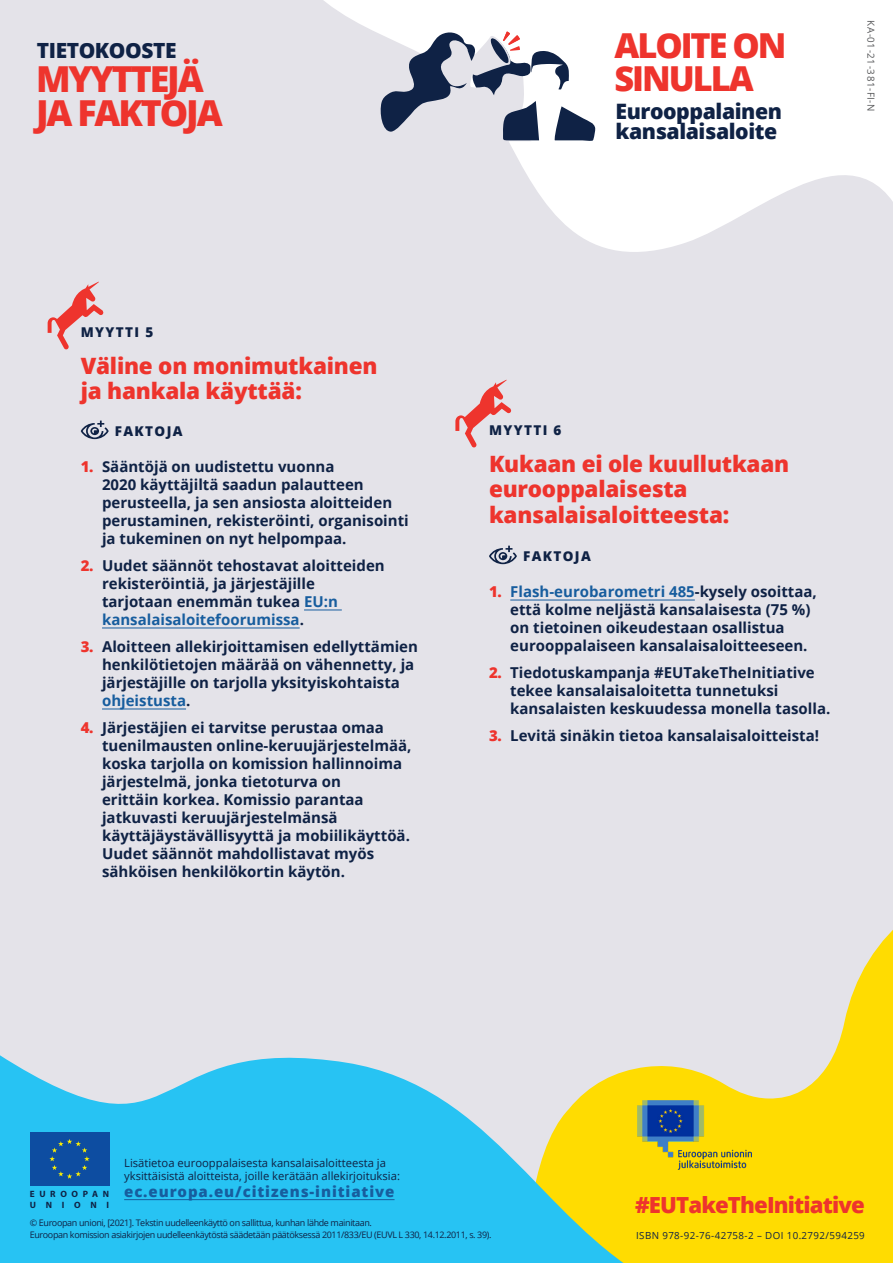
<style>
.page{position:relative;width:893px;height:1263px;background:#e4e3e9}
.page>*{position:absolute;margin:0;border:0;box-sizing:border-box;transform-origin:0 0}
.t1{font:800 35.85px/34px "Open Sans";letter-spacing:-.06em;color:#ee342d}
.t2{font:800 34.35px/32.7px "Open Sans";letter-spacing:-.06em;color:#ee342d}
.t3{font:800 22.5px/25.5px "Open Sans";letter-spacing:-.01em;color:#ee342d}
.t4{font:800 22.2px "Open Sans";letter-spacing:-.04em;color:#ee342d}
.t5{font:800 21.3px/20.1px "Open Sans";letter-spacing:-.02em;color:#0f2245}
.t6{font:800 21px "Open Sans";letter-spacing:-.02em;color:#0f2245}
.t7{font:700 15px/18px "Open Sans";color:#0f2245}
.t8{font:800 15px "Open Sans";letter-spacing:.06em;color:#175d9e}
.t9{font:800 13.5px "Open Sans";letter-spacing:.1em;color:#0f2245}
.t10{font:11.25px/13.5px "Open Sans";color:#0f2245}
.t11{font:9.75px "Open Sans";letter-spacing:.04em;color:#0f2245}
.t12{font:9.75px "Open Sans";letter-spacing:.06em;color:#57585a}
.t13{font:700 9.15px "Myriad Pro";letter-spacing:.51em;color:#0f2245}
.t14{font:9px "Open Sans";letter-spacing:-.04em;color:#0f2245}
.s1{font-weight:800;color:#ee342d}
.s2{color:#175d9e}
</style>
<div class="page">
<svg style="left:657px;top:930px;width:236px;height:333px;fill:#ffdc01"></svg>
<svg style="left:0;top:1055px;width:657px;height:208px;fill:#27c3f3"></svg>
<svg style="left:324px;top:0;width:569px;height:252px;fill:#fff"></svg>
<svg style="left:379px;top:31px;width:216px;height:124px"></svg>
<img style="left:637px;top:1100px;width:114px;height:70px">
<div style="left:30px;top:1132px;width:79px;height:53px;background:#0d4da1"></div>
<svg style="left:49px;top:1139px;width:41px;height:40px"></svg>
<hr style="left:124px;top:1199px;width:271px;height:1px;background:#175d9e">
<hr style="left:304px;top:610px;width:38px;height:1px;background:#175d9e">
<hr style="left:102px;top:628px;width:198px;height:1px;background:#175d9e">
<hr style="left:102px;top:709px;width:84px;height:1px;background:#175d9e">
<svg style="left:81px;top:421px;width:28px;height:18px"></svg>
<svg style="left:48px;top:282px;width:56px;height:68px"></svg>
<svg style="left:455px;top:380px;width:56px;height:68px"></svg>
<hr style="left:510px;top:600px;width:185px;height:1px;background:#175d9e">
<svg style="left:489px;top:546px;width:28px;height:18px"></svg>
<p class="t6" style="left:37px;top:35px;width:141px">TIETOKOOSTE</p>
<p class="t1" style="left:36px;top:60px;width:188px">MYYTTEJÄ<br>JA FAKTOJA</p>
<p class="t2" style="left:614px;top:28px;width:174px">ALOITE ON<br>SINULLA</p>
<p class="t5" style="left:615px;top:100px;width:168px">Eurooppalainen kansalaisaloite</p>
<p class="t12" style="left:878px;top:20px;width:93px;rotate:90deg">KA-01-21-381-FI-N</p>
<p class="t9" style="left:81px;top:322px;width:74px">MYYTTI 5</p>
<p class="t3" style="left:81px;top:352px;width:298px">Väline on monimutkainen ja hankala käyttää:</p>
<p class="t9" style="left:115px;top:421px;width:69px">FAKTOJA</p>
<p class="t7" style="left:102px;top:457px;width:308px;text-indent:-21px"><span class="s1">1.</span> Sääntöjä on uudistettu vuonna<br>2020 käyttäjiltä saadun palautteen perusteella, ja sen ansiosta aloitteiden perustaminen, rekisteröinti, organisointi ja tukeminen on nyt helpompaa.</p>
<p class="t7" style="left:102px;top:556px;width:284px;text-indent:-21px"><span class="s1">2.</span> Uudet säännöt tehostavat aloitteiden rekisteröintiä, ja järjestäjille tarjotaan enemmän tukea <span class="s2">EU:n kansalaisaloitefoorumissa</span>.</p>
<p class="t7" style="left:102px;top:637px;width:317px;text-indent:-21px"><span class="s1">3.</span> Aloitteen allekirjoittamisen edellyttämien henkilötietojen määrää on vähennetty, ja järjestäjille on tarjolla yksityiskohtaista <span class="s2">ohjeistusta</span>.</p>
<p class="t7" style="left:102px;top:718px;width:311px;text-indent:-21px"><span class="s1">4.</span> Järjestäjien ei tarvitse perustaa omaa tuenilmausten online-keruujärjestelmää, koska tarjolla on komission hallinnoima järjestelmä, jonka tietoturva on<br>erittäin korkea. Komissio parantaa jatkuvasti keruujärjestelmänsä käyttäjäystävällisyyttä ja mobiilikäyttöä.<br>Uudet säännöt mahdollistavat myös sähköisen henkilökortin käytön.</p>
<p class="t9" style="left:489px;top:420px;width:74px">MYYTTI 6</p>
<p class="t3" style="left:489px;top:450px;width:302px">Kukaan ei ole kuullutkaan eurooppalaisesta kansalaisaloitteesta:</p>
<p class="t9" style="left:523px;top:546px;width:69px">FAKTOJA</p>
<p class="t7" style="left:510px;top:582px;width:308px;text-indent:-21px"><span class="s1">1.</span> <span class="s2">Flash-eurobarometri 485</span>-kysely osoittaa, että kolme neljästä kansalaisesta (75 %) on tietoinen oikeudestaan osallistua eurooppalaiseen kansalaisaloitteeseen.</p>
<p class="t7" style="left:510px;top:663px;width:322px;text-indent:-21px"><span class="s1">2.</span> Tiedotuskampanja #EUTakeTheInitiative tekee kansalaisaloitetta tunnetuksi kansalaisten keskuudessa monella tasolla.</p>
<p class="t7" style="left:489px;top:726px;width:332px"><span class="s1">3.</span> Levitä sinäkin tietoa kansalaisaloitteista!</p>
<p class="t10" style="left:124px;top:1155px;width:277px">Lisätietoa eurooppalaisesta kansalaisaloitteesta ja yksittäisistä aloitteista, joille kerätään allekirjoituksia:</p>
<p class="t8" style="left:124px;top:1180px;width:272px">ec.europa.eu/citizens-initiative</p>
<p class="t14" style="left:30px;top:1217px;width:344px">© Euroopan unioni, [2021]. Tekstin uudelleenkäyttö on sallittua, kunhan lähde mainitaan.</p>
<p class="t14" style="left:30px;top:1229px;width:463px">Euroopan komission asiakirjojen uudelleenkäytöstä säädetään päätöksessä 2011/833/EU (EUVL L 330, 14.12.2011, s. 39).</p>
<p class="t13" style="left:30px;top:1189px;width:81px">EUROOPAN</p>
<p class="t13" style="left:30px;top:1200px;width:81px">UNIONI</p>
<p class="t4" style="left:635px;top:1188px;width:231px">#EUTakeTheInitiative</p>
<p class="t11" style="left:636px;top:1228px;width:230px">ISBN 978-92-76-42758-2 – DOI 10.2792/594259</p>
</div>
